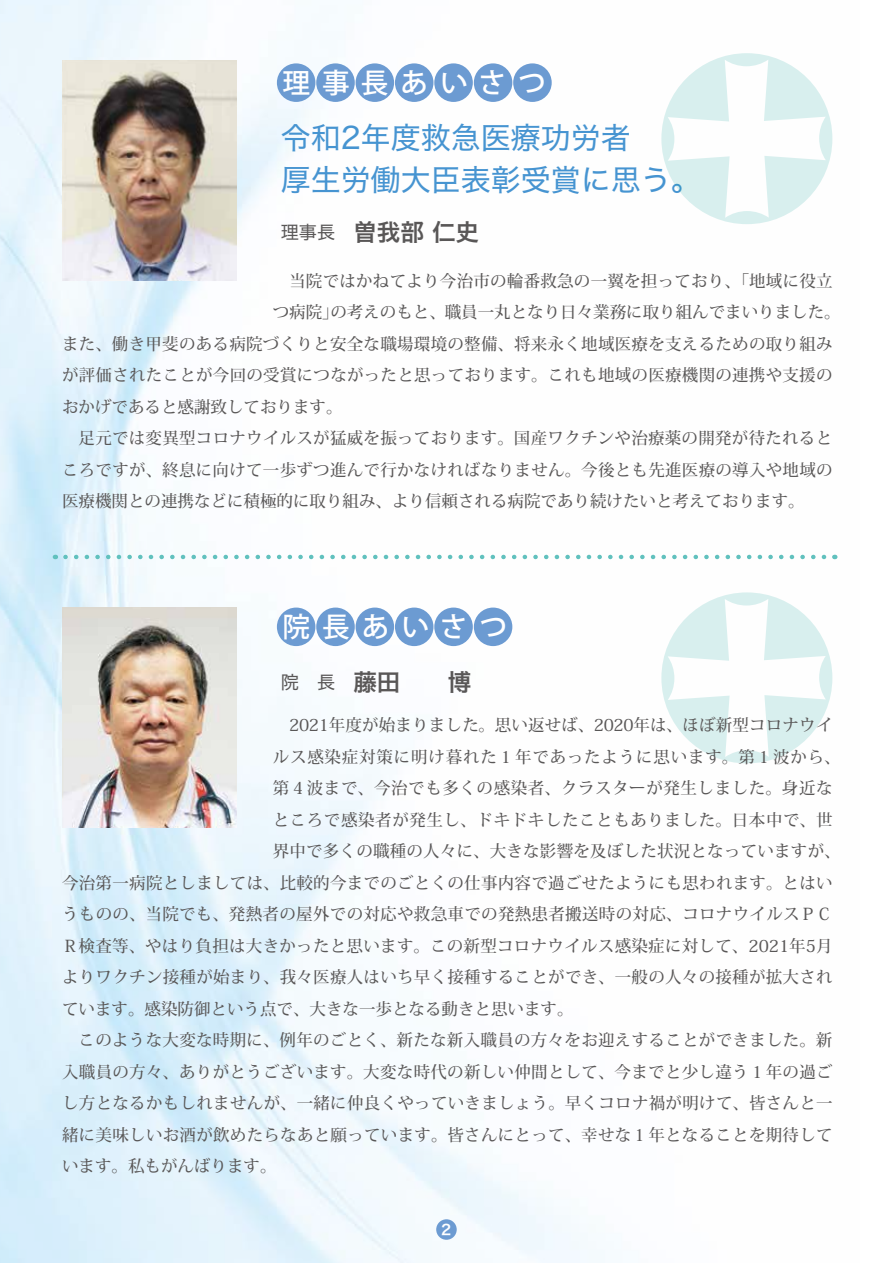
<style>
.page{position:relative;width:893px;height:1263px;background:#fff}
.page>*{position:absolute;margin:0;border:0;box-sizing:border-box;transform-origin:0 0}
.t1{font:30px/42px "Hira Kaku Std W4";color:#4694d1}
.t2{font:500 27.6px "Koz Go Pro";letter-spacing:.44em;color:#fff}
.t3{font:23.55px "Hira Kaku Pro W6";color:#595757}
.t4{font:500 16.5px "Koz Min Pro";letter-spacing:.015em;color:#595757}
.t5{font:500 16.5px "Koz Min Pro";letter-spacing:.035em;color:#595757}
.t6{font:500 16.5px "Koz Min Pro";letter-spacing:.05em;color:#595757}
.t7{font:14.25px "Hira Kaku Pro W6";color:#fff}
.s1{font-family:"Hira Kaku Std W4";font-size:18.15px}
</style>
<div class="page">
<img style="left:0;top:0;width:838px;height:1263px">
<div style="left:436px;top:1219px;width:21px;height:21px;background:#6c9bd2;border-radius:50%"></div>
<div style="left:661px;top:592px;width:171px;height:171px;background:#d8efee;border-radius:50%"></div>
<svg style="left:668px;top:599px;width:158px;height:158px"></svg>
<div style="left:277px;top:63px;width:38px;height:39px;background:#6c9bd2;border-radius:50%"></div>
<div style="left:316px;top:63px;width:39px;height:39px;background:#6c9bd2;border-radius:50%"></div>
<div style="left:356px;top:63px;width:38px;height:39px;background:#6c9bd2;border-radius:50%"></div>
<div style="left:395px;top:63px;width:38px;height:39px;background:#6c9bd2;border-radius:50%"></div>
<div style="left:434px;top:63px;width:39px;height:39px;background:#6c9bd2;border-radius:50%"></div>
<div style="left:474px;top:63px;width:38px;height:39px;background:#6c9bd2;border-radius:50%"></div>
<div style="left:513px;top:63px;width:39px;height:39px;background:#6c9bd2;border-radius:50%"></div>
<svg style="left:65px;top:555px;width:770px;height:4px"></svg>
<img style="left:63px;top:61px;width:174px;height:220px">
<div style="left:277px;top:607px;width:38px;height:39px;background:#6c9bd2;border-radius:50%"></div>
<div style="left:316px;top:607px;width:39px;height:39px;background:#6c9bd2;border-radius:50%"></div>
<div style="left:356px;top:607px;width:38px;height:39px;background:#6c9bd2;border-radius:50%"></div>
<div style="left:395px;top:607px;width:38px;height:39px;background:#6c9bd2;border-radius:50%"></div>
<div style="left:434px;top:607px;width:39px;height:39px;background:#6c9bd2;border-radius:50%"></div>
<div style="left:474px;top:607px;width:38px;height:39px;background:#6c9bd2;border-radius:50%"></div>
<img style="left:63px;top:607px;width:174px;height:221px">
<div style="left:661px;top:53px;width:171px;height:171px;background:#d8efee;border-radius:50%"></div>
<svg style="left:668px;top:60px;width:158px;height:158px"></svg>
<h2 class="t2" style="left:282px;top:65px;width:265px">理事長あいさつ</h2>
<h1 class="t1" style="left:281px;top:117px;width:421px">令和2年度救急医療功労者<br>厚生労働大臣表彰受賞に思う。</h1>
<h3 class="t3" style="left:281px;top:211px;width:200px"><span class="s1">理事長　</span>曽我部 仁史</h3>
<p class="t4" style="left:273px;top:269px;width:561px">　当院ではかねてより今治市の輪番救急の一翼を担っており、「地域に役立</p>
<p class="t4" style="left:273px;top:300px;width:569px">つ病院」の考えのもと、職員一丸となり日々業務に取り組んでまいりました。</p>
<p class="t4" style="left:62px;top:332px;width:772px">また、働き甲斐のある病院づくりと安全な職場環境の整備、将来永く地域医療を支えるための取り組み</p>
<p class="t4" style="left:62px;top:363px;width:772px">が評価されたことが今回の受賞につながったと思っております。これも地域の医療機関の連携や支援の</p>
<p class="t4" style="left:62px;top:395px;width:282px">おかげであると感謝致しております。</p>
<p class="t4" style="left:62px;top:426px;width:772px">　足元では変異型コロナウイルスが猛威を振っております。国産ワクチンや治療薬の開発が待たれると</p>
<p class="t4" style="left:62px;top:458px;width:772px">ころですが、終息に向けて一歩ずつ進んで行かなければなりません。今後とも先進医療の導入や地域の</p>
<p class="t4" style="left:62px;top:489px;width:744px">医療機関との連携などに積極的に取り組み、より信頼される病院であり続けたいと考えております。</p>
<h2 class="t2" style="left:282px;top:609px;width:226px">院長あいさつ</h2>
<h3 class="t3" style="left:281px;top:660px;width:192px"><span class="s1">院　長　</span>藤田　　博</h3>
<p class="t4" style="left:289px;top:713px;width:545px">2021年度が始まりました。思い返せば、2020年は、ほぼ新型コロナウイ</p>
<p class="t6" style="left:273px;top:745px;width:569px">ルス感染症対策に明け暮れた１年であったように思います。第１波から、</p>
<p class="t5" style="left:273px;top:776px;width:561px">第４波まで、今治でも多くの感染者、クラスターが発生しました。身近な</p>
<p class="t5" style="left:273px;top:808px;width:561px">ところで感染者が発生し、ドキドキしたこともありました。日本中で、世</p>
<p class="t4" style="left:273px;top:839px;width:569px">界中で多くの職種の人々に、大きな影響を及ぼした状況となっていますが、</p>
<p class="t4" style="left:62px;top:871px;width:772px">今治第一病院としましては、比較的今までのごとくの仕事内容で過ごせたようにも思われます。とはい</p>
<p class="t4" style="left:62px;top:902px;width:772px">うものの、当院でも、発熱者の屋外での対応や救急車での発熱患者搬送時の対応、コロナウイルスＰＣ</p>
<p class="t4" style="left:62px;top:934px;width:772px">Ｒ検査等、やはり負担は大きかったと思います。この新型コロナウイルス感染症に対して、2021年5月</p>
<p class="t4" style="left:62px;top:965px;width:772px">よりワクチン接種が始まり、我々医療人はいち早く接種することができ、一般の人々の接種が拡大され</p>
<p class="t4" style="left:62px;top:997px;width:513px">ています。感染防御という点で、大きな一歩となる動きと思います。</p>
<p class="t4" style="left:62px;top:1028px;width:772px">　このような大変な時期に、例年のごとく、新たな新入職員の方々をお迎えすることができました。新</p>
<p class="t4" style="left:62px;top:1060px;width:772px">入職員の方々、ありがとうございます。大変な時代の新しい仲間として、今までと少し違う１年の過ご</p>
<p class="t4" style="left:62px;top:1091px;width:772px">し方となるかもしれませんが、一緒に仲良くやっていきましょう。早くコロナ禍が明けて、皆さんと一</p>
<p class="t4" style="left:62px;top:1123px;width:772px">緒に美味しいお酒が飲めたらなあと願っています。皆さんにとって、幸せな１年となることを期待して</p>
<p class="t4" style="left:62px;top:1154px;width:216px">います。私もがんばります。</p>
<p class="t7" style="left:441px;top:1217px;width:12px">2</p>
</div>
